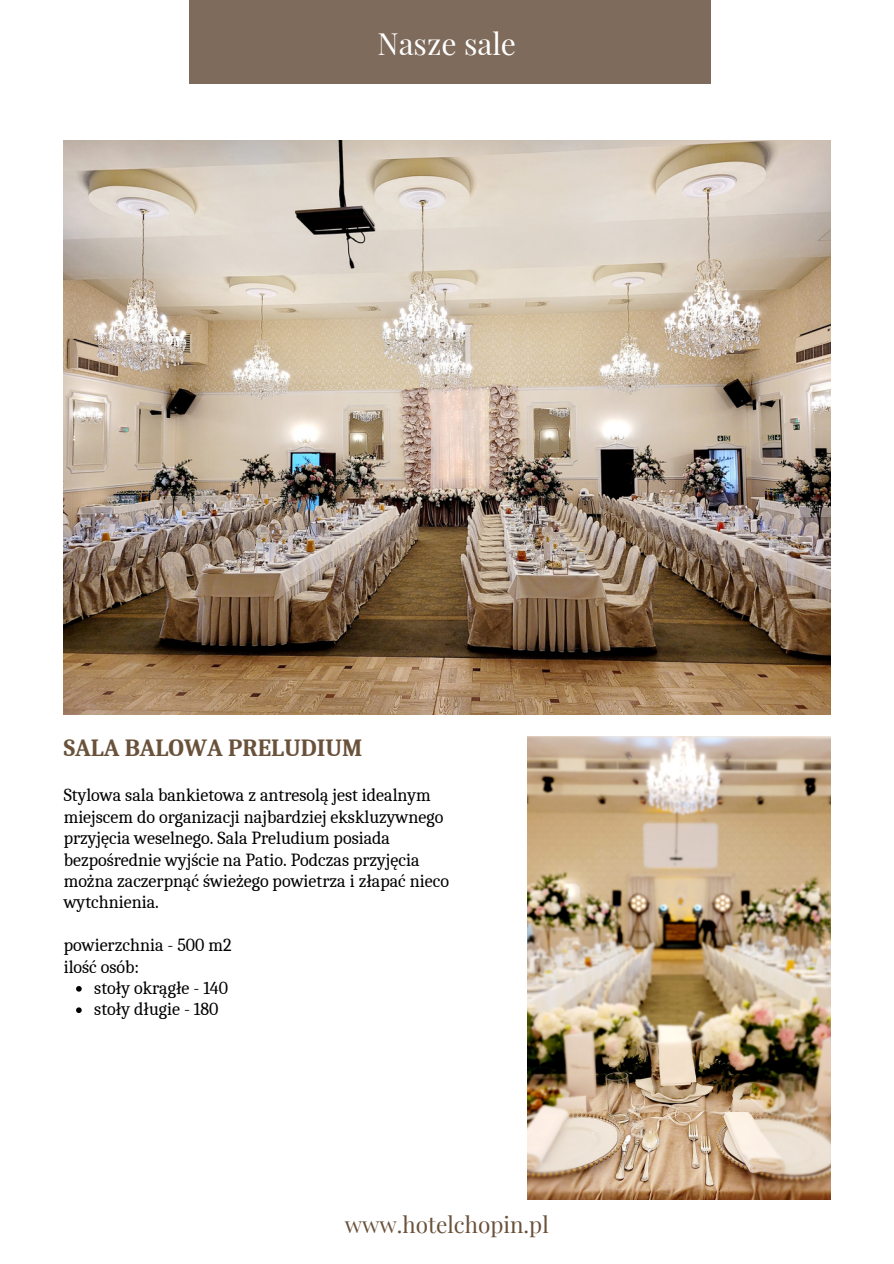
<style>
.page{position:relative;width:894px;height:1264px;background:#fff}
.page>*{position:absolute;margin:0;border:0;box-sizing:border-box;transform-origin:0 0}
.t1{font:30px "Playfair Display";color:#fff}
.t2{font:700 24px "Caladea";color:#69513a}
.t3{font:22.5px "Playfair Display";color:#69513a}
.t4{font:18px/21.3px "Caladea";color:#000}
</style>
<div class="page">
<div style="left:189px;top:0;width:521px;height:84px;background:#7e6b5b"></div>
<img style="left:64px;top:140px;width:766px;height:574px">
<img style="left:527px;top:736px;width:303px;height:463px">
<svg style="left:76px;top:986px;width:6px;height:5px"></svg>
<svg style="left:76px;top:1007px;width:6px;height:6px"></svg>
<p class="t1" style="left:377px;top:22px;width:140px">Nasze sale</p>
<h2 class="t2" style="left:64px;top:734px;width:300px">SALA BALOWA PRELUDIUM</h2>
<p class="t4" style="left:64px;top:785px;width:387px">Stylowa sala bankietowa z antresolą jest idealnym miejscem do organizacji najbardziej ekskluzywnego przyjęcia weselnego. Sala Preludium posiada bezpośrednie wyjście na Patio. Podczas przyjęcia można zaczerpnąć świeżego powietrza i złapać nieco wytchnienia.</p>
<p class="t4" style="left:64px;top:934px;width:169px">powierzchnia - 500 m2</p>
<p class="t4" style="left:64px;top:956px;width:77px">ilość osób:</p>
<p class="t4" style="left:94px;top:977px;width:135px">stoły okrągłe - 140</p>
<p class="t4" style="left:94px;top:998px;width:126px">stoły długie - 180</p>
<h3 class="t3" style="left:345px;top:1208px;width:205px">www.hotelchopin.pl</h3>
</div>
